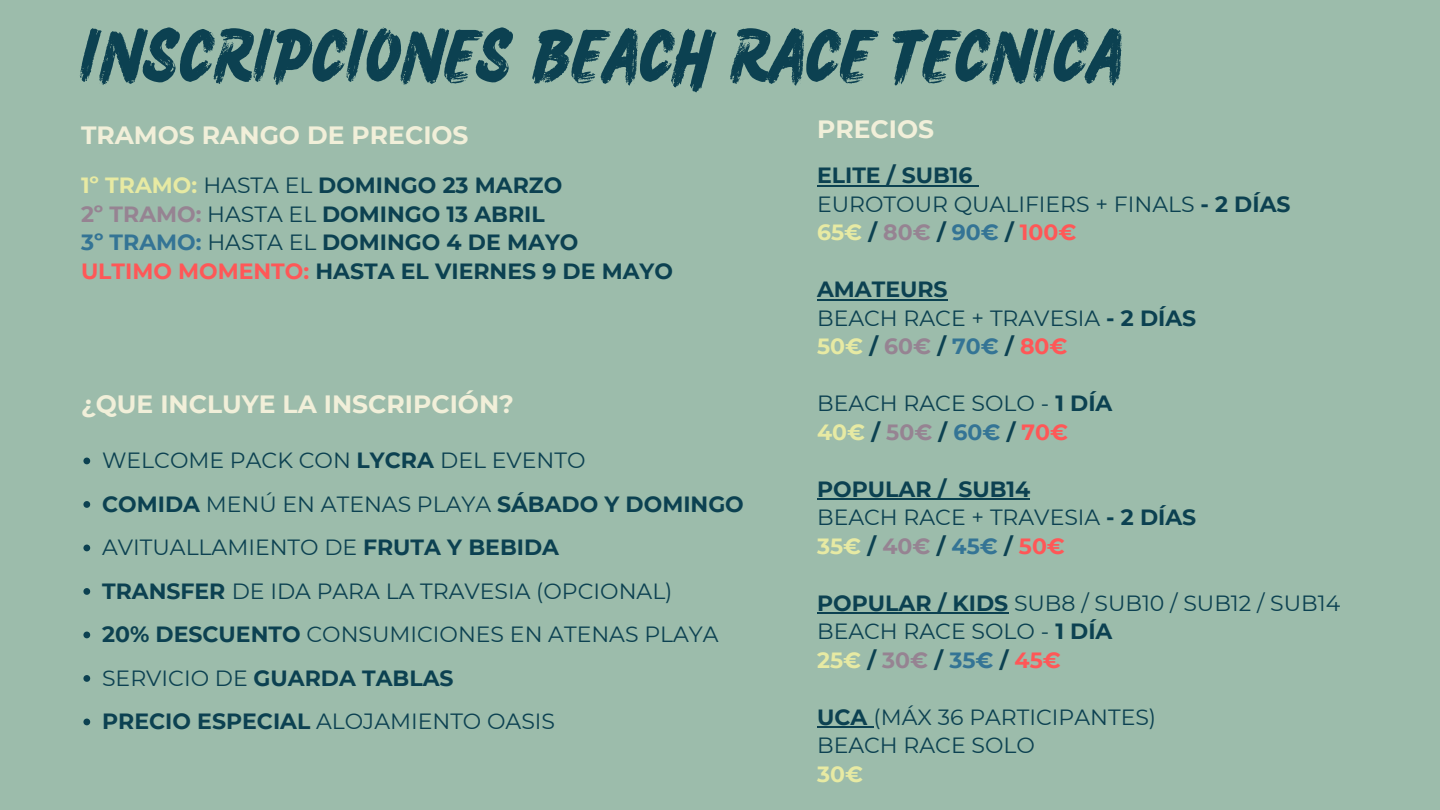
<style>
.page{position:relative;width:1440px;height:810px;background:#9cbcab}
.page>*{position:absolute;margin:0;border:0;box-sizing:border-box;transform-origin:0 0}
.t1{font:55px "Salted Bay";color:#0c4151}
.t2{font:700 25px "Montserrat";color:#f1efd9}
.t3{font:22px/28.5px "Montserrat";color:#0c4151}
.t4{font:700 22px/28.5px "Montserrat";color:#0c4151}
.t5{font:700 22px "Montserrat";color:#e7eaa3}
.s1{color:#e7eaa3}
.s2{font-weight:400}
.s3{color:#968392}
.s4{color:#347495}
.s5{color:#ff5757}
.s6{font-weight:700}
.s7{font-weight:700;color:#e7eaa3}
.s8{font-weight:700;color:#968392}
.s9{font-weight:700;color:#347495}
.s10{font-weight:700;color:#ff5757}
</style>
<div class="page">
<hr style="left:817px;top:185px;width:156px;height:1px;background:#0c4151">
<hr style="left:817px;top:299px;width:131px;height:1px;background:#0c4151">
<hr style="left:817px;top:498px;width:129px;height:2px;background:#0c4151">
<svg style="left:946px;top:498px;width:12px;height:2px"></svg>
<hr style="left:958px;top:498px;width:72px;height:2px;background:#0c4151">
<hr style="left:817px;top:612px;width:191px;height:2px;background:#0c4151">
<hr style="left:817px;top:726px;width:57px;height:2px;background:#0c4151">
<svg style="left:83px;top:458px;width:7px;height:6px"></svg>
<svg style="left:83px;top:501px;width:7px;height:7px"></svg>
<svg style="left:83px;top:545px;width:7px;height:6px"></svg>
<svg style="left:83px;top:588px;width:7px;height:7px"></svg>
<svg style="left:83px;top:632px;width:7px;height:6px"></svg>
<svg style="left:83px;top:675px;width:7px;height:7px"></svg>
<svg style="left:83px;top:719px;width:7px;height:6px"></svg>
<h1 class="t1" style="left:81px;top:22px;width:1044px">INSCRIPCIONES BEACH RACE TÉCNICA</h1>
<p class="t2" style="left:81px;top:119px;width:389px">TRAMOS RANGO DE PRECIOS</p>
<p class="t2" style="left:817px;top:113px;width:119px">PRECIOS</p>
<p class="t4" style="left:81px;top:171px;width:594px"><span class="s1">1º TRAMO:</span> <span class="s2">HASTA EL</span> DOMINGO 23 MARZO<br><span class="s3">2º TRAMO:</span> <span class="s2">HASTA EL</span> DOMINGO 13 ABRIL<br><span class="s4">3º TRAMO:</span> <span class="s2">HASTA EL</span> DOMINGO 4 DE MAYO <span class="s5">ULTIMO MOMENTO:</span> HASTA EL VIERNES 9 DE MAYO</p>
<p class="t3" style="left:817px;top:161px;width:475px"><span class="s6">ELITE / SUB16<br></span>EUROTOUR QUALIFIERS + FINALS <span class="s6">- 2 DÍAS<br></span><span class="s7">65€</span> <span class="s6">/</span> <span class="s8">80€</span> <span class="s6">/</span> <span class="s9">90€</span> <span class="s6">/</span> <span class="s10">100€</span></p>
<p class="t3" style="left:817px;top:275px;width:381px"><span class="s6">AMATEURS<br></span>BEACH RACE + TRAVESIA <span class="s6">- 2 DÍAS<br></span><span class="s7">50€</span> <span class="s6">/</span> <span class="s8">60€</span> <span class="s6">/</span> <span class="s9">70€</span> <span class="s6">/</span> <span class="s10">80€</span></p>
<p class="t3" style="left:817px;top:389px;width:297px">BEACH RACE SOLO - <span class="s6">1 DÍA<br></span><span class="s7">40€</span> <span class="s6">/</span> <span class="s8">50€</span> <span class="s6">/</span> <span class="s9">60€</span> <span class="s6">/</span> <span class="s10">70€</span></p>
<p class="t4" style="left:817px;top:475px;width:381px">POPULAR / SUB14<br><span class="s2">BEACH RACE + TRAVESIA</span> - 2 DÍAS<br><span class="s1">35€</span> / <span class="s3">40€</span> / <span class="s4">45€</span> / <span class="s5">50€</span></p>
<p class="t3" style="left:817px;top:589px;width:525px"><span class="s6">POPULAR / KIDS</span> SUB8 / SUB10 / SUB12 / SUB14<br>BEACH RACE SOLO - <span class="s6">1 DÍA<br></span><span class="s7">25€</span> <span class="s6">/</span> <span class="s8">30€</span> <span class="s6">/</span> <span class="s9">35€</span> <span class="s6">/</span> <span class="s10">45€</span></p>
<p class="t3" style="left:817px;top:703px;width:341px"><span class="s6">UCA</span> (MÁX 36 PARTICIPANTES)<br>BEACH RACE SOLO</p>
<p class="t5" style="left:817px;top:761px;width:47px">30€</p>
<p class="t2" style="left:81px;top:389px;width:435px">¿QUE INCLUYE LA INSCRIPCIÓN?</p>
<p class="t3" style="left:102px;top:438px;width:643px;line-height:43.5px">WELCOME PACK CON <span class="s6">LYCRA</span> DEL EVENTO<br><span class="s6">COMIDA</span> MENÚ EN ATENAS PLAYA <span class="s6">SÁBADO Y DOMINGO </span>AVITUALLAMIENTO DE <span class="s6">FRUTA Y BEBIDA<br>TRANSFER</span> DE IDA PARA LA TRAVESIA (OPCIONAL)<br><span class="s6">20% DESCUENTO</span> CONSUMICIONES EN ATENAS PLAYA SERVICIO DE <span class="s6">GUARDA TABLAS<br>PRECIO ESPECIAL</span> ALOJAMIENTO OASIS</p>
</div>
